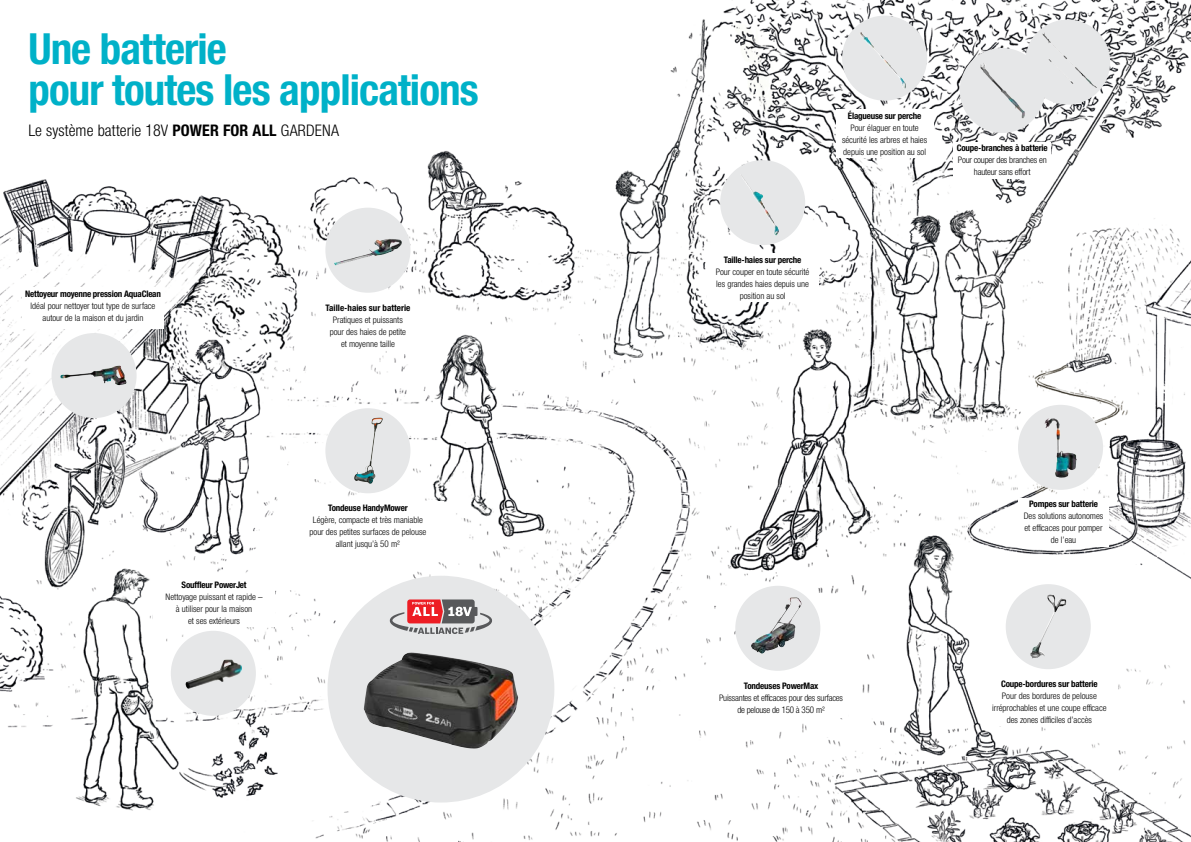
<style>
.page{position:relative;width:1191px;height:842px;background:#fff}
.page>*{position:absolute;margin:0;border:0;box-sizing:border-box;transform-origin:0 0}
.t1{font:700 43px/41px "Gardena Sans Cond";letter-spacing:-.02em;color:#00b1c8}
.t2{font:16px "Gardena Sans Cond";letter-spacing:.01em;color:#000}
.t3{font:9px/12px "Gardena Sans Cond";color:#000;text-align:center}
.t4{font:700 9px "Gardena Sans Cond";letter-spacing:-.02em;color:#000}
.t5{font:9px/12px "Gardena Sans Cond";letter-spacing:-.02em;color:#000;text-align:center}
.t6{font:700 9px "Gardena Sans Cond";color:#000}
.s1{font-weight:700}
</style>
<div class="page">
<img style="left:0;top:0;width:1191px;height:842px">
<div style="left:317px;top:302px;width:102px;height:48px;background:#fff"></div>
<div style="left:325px;top:208px;width:85px;height:85px;background:#e6e7e8;border-radius:50%"></div>
<img style="left:334px;top:239px;width:55px;height:26px">
<div style="left:836px;top:110px;width:97px;height:48px;background:#fff"></div>
<div style="left:1025px;top:20px;width:85px;height:85px;background:#e6e7e8;border-radius:50%"></div>
<img style="left:1042px;top:32px;width:50px;height:53px">
<div style="left:715px;top:679px;width:132px;height:39px;background:#fff"></div>
<div style="left:735px;top:586px;width:85px;height:85px;background:#e6e7e8;border-radius:50%"></div>
<img style="left:751px;top:597px;width:42px;height:56px">
<div style="left:1005px;top:584px;width:85px;height:85px;background:#e6e7e8;border-radius:50%"></div>
<img style="left:1030px;top:594px;width:36px;height:65px">
<div style="left:984px;top:678px;width:130px;height:48px;background:#fff"></div>
<div style="left:325px;top:408px;width:85px;height:85px;background:#e6e7e8;border-radius:50%"></div>
<img style="left:354px;top:418px;width:29px;height:66px">
<div style="left:292px;top:502px;width:152px;height:48px;background:#fff"></div>
<div style="left:171px;top:631px;width:85px;height:85px;background:#e6e7e8;border-radius:50%"></div>
<img style="left:185px;top:659px;width:57px;height:30px">
<div style="left:153px;top:578px;width:122px;height:48px;background:#fff"></div>
<div style="left:52px;top:333px;width:85px;height:85px;background:#e6e7e8;border-radius:50%"></div>
<img style="left:60px;top:366px;width:66px;height:19px">
<div style="left:22px;top:288px;width:142px;height:41px;background:#fff"></div>
<div style="left:1018px;top:498px;width:90px;height:48px;background:#fff"></div>
<div style="left:1018px;top:405px;width:85px;height:85px;background:#e6e7e8;border-radius:50%"></div>
<img style="left:1044px;top:418px;width:13px;height:52px">
<div style="left:707px;top:254px;width:111px;height:48px;background:#fff"></div>
<div style="left:720px;top:160px;width:85px;height:85px;background:#e6e7e8;border-radius:50%"></div>
<div style="left:327px;top:576px;width:227px;height:226px;background:#e6e7e8;border-radius:50%"></div>
<img style="left:364px;top:652px;width:154px;height:96px">
<svg style="left:390px;top:599px;width:102px;height:35px"></svg>
<div style="left:953px;top:142px;width:98px;height:36px;background:#fff"></div>
<div style="left:959px;top:48px;width:85px;height:85px;background:#e6e7e8;border-radius:50%"></div>
<img style="left:980px;top:63px;width:45px;height:56px">
<div style="left:842px;top:16px;width:85px;height:85px;background:#e6e7e8;border-radius:50%"></div>
<img style="left:860px;top:32px;width:22px;height:26px">
<h1 class="t1" style="left:28px;top:27px;width:452px">Une batterie<br>pour toutes les applications</h1>
<h2 class="t2" style="left:28px;top:119px;width:312px">Le système batterie 18V <span class="s1">POWER FOR ALL</span> GARDENA</h2>
<p class="t4" style="left:25px;top:288px;width:137px">Nettoyeur moyenne pression AquaClean</p>
<p class="t3" style="left:31px;top:299px;width:126px">Idéal pour nettoyer tout type de surface autour de la maison et du jardin</p>
<p class="t6" style="left:325px;top:302px;width:86px">Taille-haies sur batterie</p>
<p class="t3" style="left:330px;top:313px;width:78px">Pratiques et puissants pour des haies de petite et moyenne taille</p>
<p class="t4" style="left:181px;top:578px;width:67px">Souffleur PowerJet</p>
<p class="t3" style="left:166px;top:590px;width:98px">Nettoyage puissant et rapide – à utiliser pour la maison<br>et ses extérieurs</p>
<p class="t4" style="left:328px;top:502px;width:81px">Tondeuse HandyMower</p>
<p class="t3" style="left:309px;top:513px;width:118px">Légère, compacte et très maniable pour des petites surfaces de pelouse allant jusqu’à 50 m²</p>
<p class="t4" style="left:724px;top:253px;width:79px">Taille-haies sur perche</p>
<p class="t3" style="left:716px;top:265px;width:95px">Pour couper en toute sécurité les grandes haies depuis une position au sol</p>
<p class="t4" style="left:848px;top:110px;width:75px">Élagueuse sur perche</p>
<p class="t3" style="left:842px;top:121px;width:87px">Pour élaguer en toute sécurité les arbres et haies depuis une position au sol</p>
<p class="t4" style="left:956px;top:142px;width:92px">Coupe-branches à batterie</p>
<p class="t5" style="left:958px;top:154px;width:90px">Pour couper des branches en hauteur sans effort</p>
<p class="t4" style="left:744px;top:679px;width:76px">Tondeuses PowerMax</p>
<p class="t5" style="left:719px;top:691px;width:125px">Puissantes et efficaces pour des surfaces de pelouse de 150 à 350 m²</p>
<p class="t4" style="left:1029px;top:498px;width:70px">Pompes sur batterie</p>
<p class="t3" style="left:1023px;top:510px;width:81px">Des solutions autonomes et efficaces pour pomper de l’eau</p>
<p class="t4" style="left:1001px;top:677px;width:98px">Coupe-bordures sur batterie</p>
<p class="t3" style="left:992px;top:689px;width:116px">Pour des bordures de pelouse irréprochables et une coupe efficace des zones difficiles d’accès</p>
</div>
